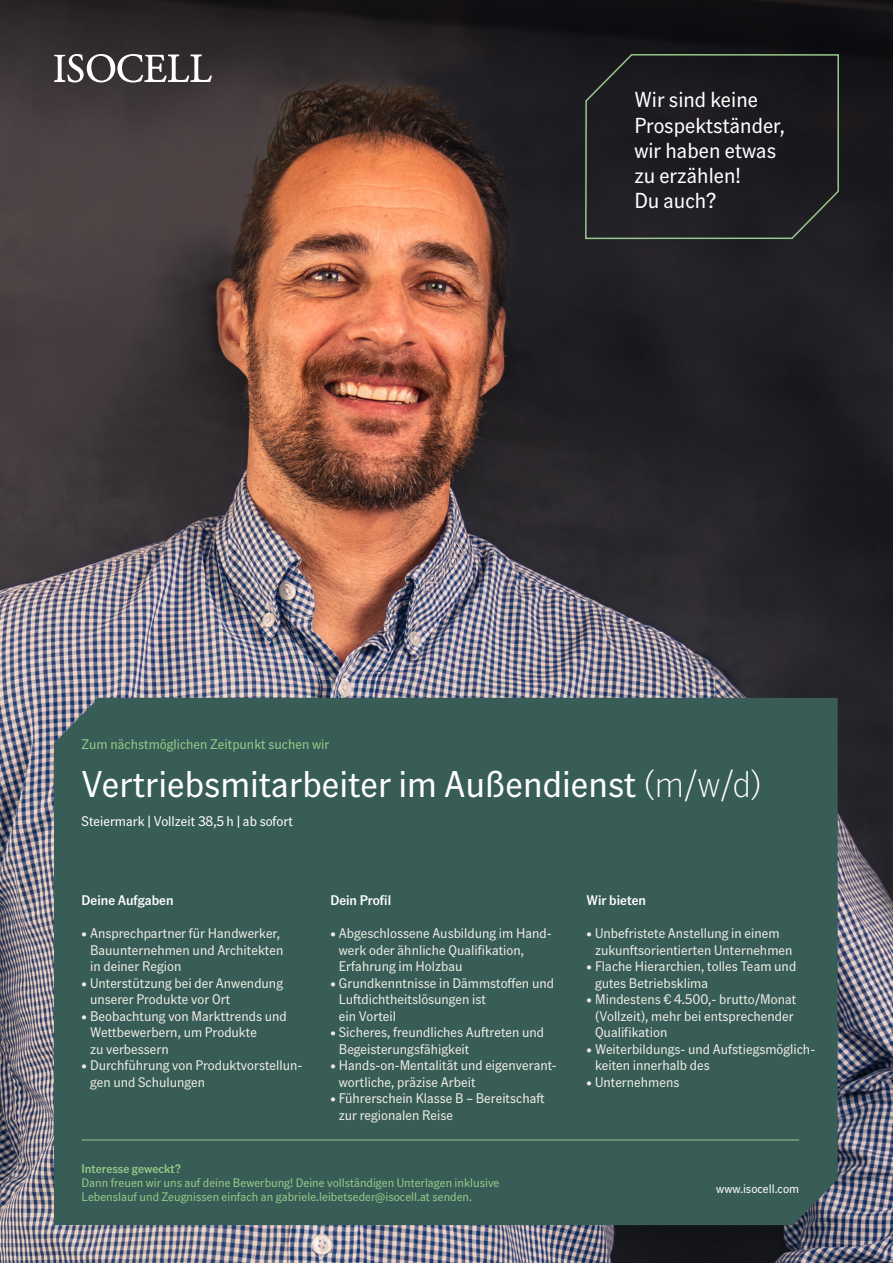
<style>
.page{position:relative;width:893px;height:1263px;background:#fff}
.page>*{position:absolute;margin:0;border:0;box-sizing:border-box;transform-origin:0 0}
.t1{font:36px "American Grotesk";color:#fff}
.t2{font:21px "American Grotesk";color:#fff}
.t3{font:13.5px/16.5px "American Grotesk";color:#eeece4}
.t4{font:13.5px "American Grotesk";color:#98c989}
.t5{font:13.5px "American Grotesk";color:#fff}
.t6{font:500 13.5px "American Grotesk";color:#fff}
.t7{font:12px/14.4px "American Grotesk";color:#98c989}
.t8{font:500 12px "American Grotesk";color:#98c989}
.t9{font:12px "American Grotesk";color:#fff}
.s1{font-weight:100}
</style>
<div class="page">
<img style="left:0;top:0;width:893px;height:1263px">
<div style="left:54px;top:698px;width:784px;height:527px;background:#385c56"></div>
<svg style="left:54px;top:54px;width:158px;height:29px"></svg>
<div style="left:584px;top:53px;width:256px;height:187px;background:#1c1b20"></div>
<hr style="left:82px;top:1140px;width:717px;height:1px;background:#98c989">
<p class="t4" style="left:82px;top:736px;width:249px">Zum nächstmöglichen Zeitpunkt suchen wir</p>
<p class="t2" style="left:634px;top:87px;width:125px">Wir sind keine</p>
<p class="t2" style="left:634px;top:112px;width:152px">Prospektständer,</p>
<p class="t2" style="left:634px;top:137px;width:143px">wir haben etwas</p>
<p class="t2" style="left:634px;top:162px;width:108px">zu erzählen!</p>
<p class="t2" style="left:634px;top:187px;width:84px">Du auch?</p>
<p class="t1" style="left:82px;top:762px;width:682px">Vertriebsmitarbeiter im Außendienst <span class="s1">(m/w/d)</span></p>
<p class="t5" style="left:82px;top:813px;width:213px">Steiermark | Vollzeit 38,5 h | ab sofort</p>
<p class="t6" style="left:82px;top:892px;width:93px">Deine Aufgaben</p>
<p class="t3" style="left:90px;top:925px;width:195px;text-indent:-9px">• Ansprechpartner für Handwerker,<br>Bauunternehmen und Architekten in deiner Region</p>
<p class="t3" style="left:90px;top:974px;width:194px;text-indent:-9px">• Unterstützung bei der Anwendung unserer Produkte vor Ort</p>
<p class="t3" style="left:90px;top:1007px;width:198px;text-indent:-9px">• Beobachtung von Markttrends und<br>Wettbewerbern, um Produkte<br>zu verbessern</p>
<p class="t3" style="left:90px;top:1057px;width:214px;text-indent:-9px">• Durchführung von Produktvorstellun&shy;gen und Schulungen</p>
<p class="t6" style="left:330px;top:892px;width:62px">Dein Profil</p>
<p class="t3" style="left:339px;top:925px;width:214px;text-indent:-9px">• Abgeschlossene Ausbildung im Hand&shy;werk oder ähnliche Qualifikation,<br>Erfahrung im Holzbau</p>
<p class="t3" style="left:339px;top:974px;width:217px;text-indent:-9px">• Grundkenntnisse in Dämmstoffen und<br>Luftdichtheitslösungen ist<br>ein Vorteil</p>
<p class="t3" style="left:339px;top:1024px;width:207px;text-indent:-9px">• Sicheres, freundliches Auftreten und<br>Begeisterungsfähigkeit</p>
<p class="t3" style="left:339px;top:1057px;width:220px;text-indent:-9px">• Hands-on-Mentalität und eigenverant&shy;wortliche, präzise Arbeit</p>
<p class="t3" style="left:339px;top:1090px;width:207px;text-indent:-9px">• Führerschein Klasse B – Bereitschaft zur regionalen Reise</p>
<p class="t8" style="left:82px;top:1160px;width:101px">Interesse geweckt?</p>
<p class="t7" style="left:82px;top:1175px;width:419px">Dann freuen wir uns auf deine Bewerbung! Deine vollständigen Unterlagen inklusive<br>Lebenslauf und Zeugnissen einfach an gabriele.leibetseder@isocell.at senden.</p>
<p class="t6" style="left:587px;top:892px;width:61px">Wir bieten</p>
<p class="t3" style="left:595px;top:925px;width:199px;text-indent:-9px">• Unbefristete Anstellung in einem zukunftsorientierten Unternehmen</p>
<p class="t3" style="left:595px;top:958px;width:203px;text-indent:-9px">• Flache Hierarchien, tolles Team und gutes Betriebsklima</p>
<p class="t3" style="left:595px;top:991px;width:203px;text-indent:-9px">• Mindestens € 4.500,- brutto/Monat (Vollzeit), mehr bei entsprechender<br>Qualifikation</p>
<p class="t3" style="left:595px;top:1040px;width:222px;text-indent:-9px">• Weiterbildungs- und Aufstiegsmöglich&shy;keiten innerhalb des</p>
<p class="t3" style="left:587px;top:1073px;width:94px">• Unternehmens</p>
<p class="t9" style="left:716px;top:1181px;width:84px">www.isocell.com</p>
</div>
